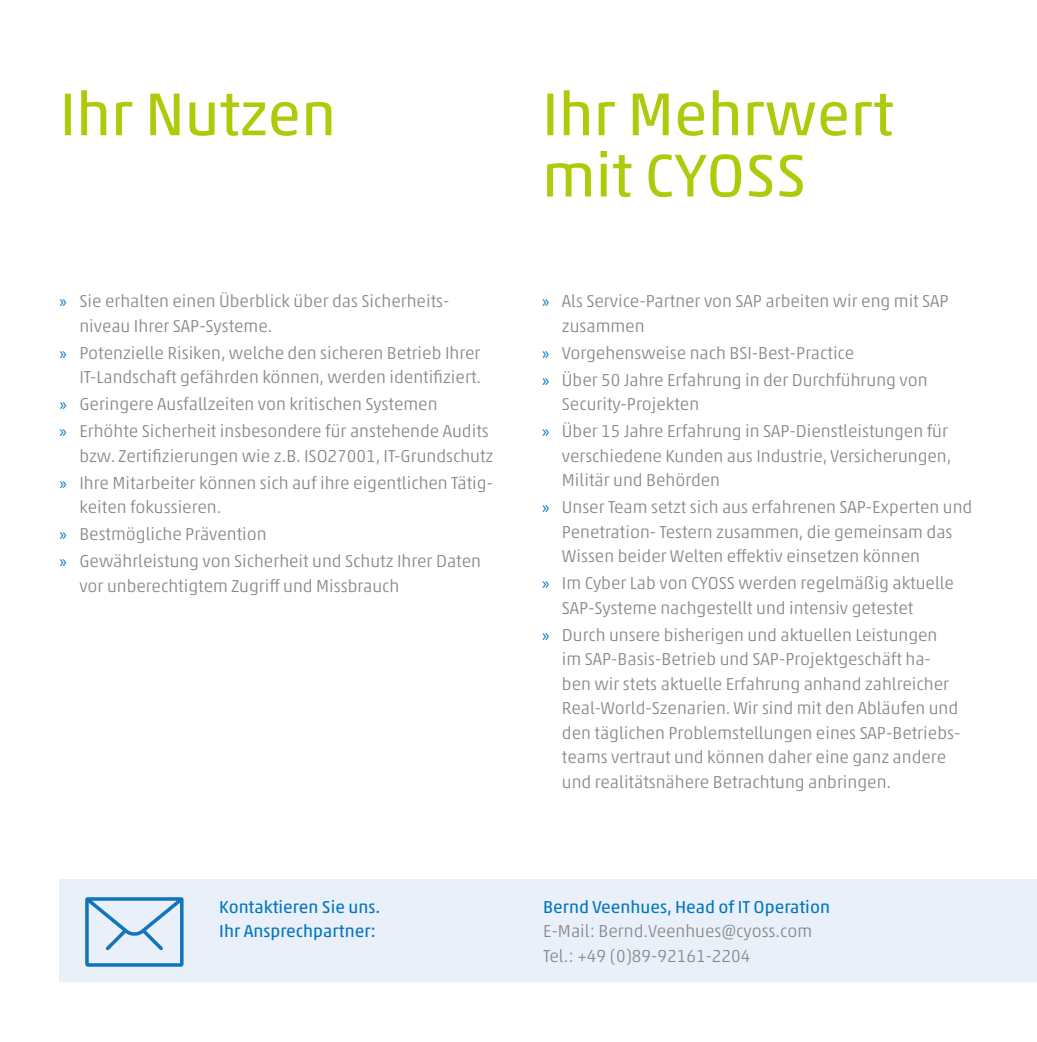
<style>
.page{position:relative;width:1037px;height:1042px;background:#fff}
.page>*{position:absolute;margin:0;border:0;box-sizing:border-box;transform-origin:0 0}
.t1{font:61.25px/61.2px "Akko Pro";color:#afca0b}
.t2{font:300 17.5px/24.5px "Akko Pro";color:#878787}
.t3{font:17.5px/24.5px "Akko Pro";color:#0075bf}
.s1{font-family:"Myriad Pro";font-weight:400;color:#0075bf}
</style>
<div class="page">
<div style="left:60px;top:879px;width:977px;height:103px;background:#eaf0fa"></div>
<svg style="left:85px;top:897px;width:99px;height:70px"></svg>
<h1 class="t1" style="left:60px;top:83px;width:278px">Ihr Nutzen</h1>
<p class="t2" style="left:79px;top:289px;width:372px;text-indent:-20px"><span class="s1">»</span> Sie erhalten einen Überblick über das Sicherheits&shy;niveau Ihrer SAP-Systeme.</p>
<p class="t2" style="left:60px;top:340px;width:423px;text-align:right"><span class="s1">»</span> Potenzielle Risiken, welche den sicheren Betrieb Ihrer<br>IT-Landschaft gefährden können, werden identifiziert.</p>
<p class="t2" style="left:60px;top:390px;width:431px;line-height:26.9px"><span class="s1">»</span> Geringere Ausfallzeiten von kritischen Systemen<br><span class="s1">»</span> Erhöhte Sicherheit insbesondere für anstehende Audits</p>
<p class="t2" style="left:60px;top:442px;width:435px;line-height:26.9px;text-align:right">bzw. Zertifizierungen wie z.B. ISO27001, IT-Grundschutz<br><span class="s1">»</span> Ihre Mitarbeiter können sich auf ihre eigentlichen Tätig-</p>
<p class="t2" style="left:60px;top:493px;width:423px;line-height:26.9px;text-indent:20px">keiten fokussieren.<br><span class="s1">»</span> Bestmögliche Prävention<br><span class="s1">»</span> Gewährleistung von Sicherheit und Schutz Ihrer Daten</p>
<p class="t2" style="left:79px;top:573px;width:321px">vor unberechtigtem Zugriff und Missbrauch</p>
<h1 class="t1" style="left:542px;top:83px;width:353px">Ihr Mehrwert mit CYOSS</h1>
<p class="t2" style="left:562px;top:289px;width:388px;text-indent:-20px"><span class="s1">»</span> Als Service-Partner von SAP arbeiten wir eng mit SAP zusammen</p>
<p class="t2" style="left:542px;top:339px;width:387px;line-height:26.9px"><span class="s1">»</span> Vorgehensweise nach BSI-Best-Practice<br><span class="s1">»</span> Über 50 Jahre Erfahrung in der Durchführung von</p>
<p class="t2" style="left:542px;top:390px;width:407px;line-height:26.9px;text-indent:20px">Security-Projekten<br><span class="s1">»</span> Über 15 Jahre Erfahrung in SAP-Dienstleistungen für</p>
<p class="t2" style="left:562px;top:443px;width:391px">verschiedene Kunden aus Industrie, Versicherungen,<br>Militär und Behörden</p>
<p class="t2" style="left:562px;top:495px;width:412px;text-indent:-20px"><span class="s1">»</span> Unser Team setzt sich aus erfahrenen SAP-Experten und<br>Penetration- Testern zusammen, die gemeinsam das<br>Wissen beider Welten effektiv einsetzen können</p>
<p class="t2" style="left:562px;top:571px;width:394px;text-indent:-20px"><span class="s1">»</span> Im Cyber Lab von CYOSS werden regelmäßig aktuelle<br>SAP-Systeme nachgestellt und intensiv getestet</p>
<p class="t2" style="left:562px;top:622px;width:400px;text-indent:-20px"><span class="s1">»</span> Durch unsere bisherigen und aktuellen Leistungen im SAP-Basis-Betrieb und SAP-Projektgeschäft ha&shy;ben wir stets aktuelle Erfahrung anhand zahlreicher Real-World-Szenarien. Wir sind mit den Abläufen und den täglichen Problemstellungen eines SAP-Betriebs&shy;teams vertraut und können daher eine ganz andere und realitätsnähere Betrachtung anbringen.</p>
<p class="t3" style="left:219px;top:894px;width:162px">Kontaktieren Sie uns.<br>Ihr Ansprechpartner:</p>
<p class="t3" style="left:543px;top:894px;width:288px">Bernd Veenhues, Head of IT Operation</p>
<p class="t2" style="left:543px;top:919px;width:270px">E-Mail: Bernd.Veenhues@cyoss.com<br>Tel.: +49 (0)89-92161-2204</p>
</div>
